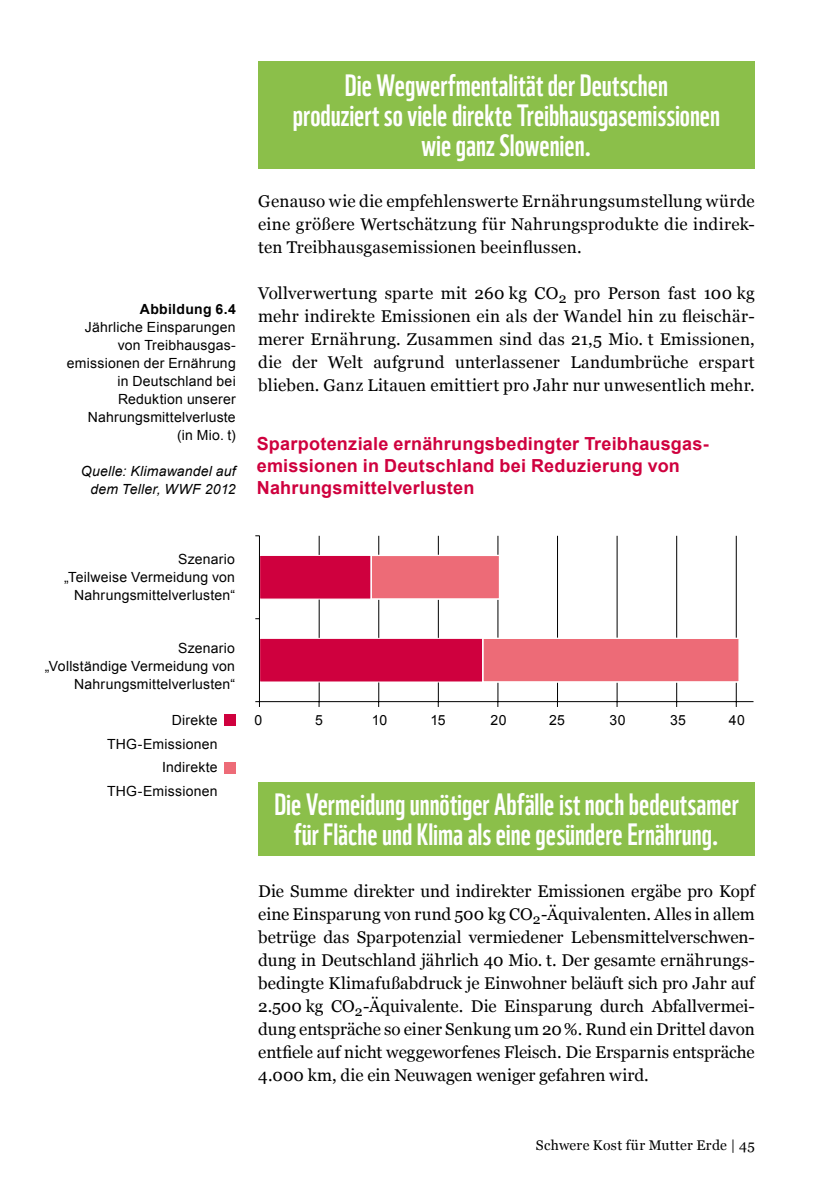
<style>
.page{position:relative;width:840px;height:1191px;background:#fff}
.page>*{position:absolute;margin:0;border:0;box-sizing:border-box;transform-origin:0 0}
.t1{font:30px/30px "WWF";letter-spacing:-.005em;color:#fff;text-align:center}
.t2{font:700 18px/22px "Arial";letter-spacing:.015em;color:#cf003e}
.t3{font:17px/23px "Georgia";letter-spacing:.01em;color:#000;text-align:justify}
.t4{font:14px/18px "Arial";letter-spacing:.015em;color:#000;text-align:right}
.t5{font:italic 14px/18px "Arial";letter-spacing:.015em;color:#000;text-align:right}
.t6{font:14px "Georgia";letter-spacing:.02em;color:#000}
.t7{font:700 14px "Arial";letter-spacing:.02em;color:#000}
</style>
<div class="page">
<hr style="left:735px;top:536px;width:1px;height:165px;background:#000">
<hr style="left:675px;top:536px;width:1px;height:165px;background:#000">
<hr style="left:616px;top:536px;width:1px;height:165px;background:#000">
<hr style="left:556px;top:536px;width:1px;height:165px;background:#000">
<hr style="left:497px;top:536px;width:1px;height:165px;background:#000">
<hr style="left:437px;top:536px;width:1px;height:165px;background:#000">
<hr style="left:378px;top:536px;width:1px;height:165px;background:#000">
<hr style="left:318px;top:536px;width:1px;height:165px;background:#000">
<svg style="left:483px;top:554px;width:256px;height:129px"></svg>
<hr style="left:259px;top:701px;width:494px;height:1px;background:#000">
<hr style="left:259px;top:536px;width:1px;height:165px;background:#000">
<svg style="left:255px;top:554px;width:228px;height:129px"></svg>
<svg style="left:255px;top:701px;width:5px;height:6px"></svg>
<div style="left:224px;top:762px;width:11px;height:11px;background:#ed6b77"></div>
<div style="left:224px;top:715px;width:11px;height:11px;background:#cf003e"></div>
<div style="left:258px;top:61px;width:496px;height:108px;background:#8bbf4a"></div>
<div style="left:258px;top:782px;width:496px;height:74px;background:#8bbf4a"></div>
<p class="t7" style="left:140px;top:300px;width:97px">Abbildung 6.4</p>
<p class="t4" style="left:67px;top:318px;width:170px">Jährliche Einsparungen von Treibhausgas&shy;emissionen der Ernährung in Deutschland bei<br>Reduktion unserer<br>Nahrungsmittelverluste<br>(in Mio. t)</p>
<p class="t5" style="left:81px;top:462px;width:156px">Quelle: Klimawandel auf dem Teller, WWF 2012</p>
<h1 class="t1" style="left:293px;top:67px;width:428px">Die Wegwerfmentalität der Deutschen<br>produziert so viele direkte Treibhausgasemissionen wie ganz Slowenien.</h1>
<p class="t3" style="left:258px;top:190px;width:498px">Genauso wie die empfehlenswerte Ernährungsumstellung würde eine größere Wertschätzung für Nahrungsprodukte die indirek&shy;ten Treibhausgasemissionen beeinflussen.</p>
<p class="t3" style="left:258px;top:282px;width:498px">Vollverwertung sparte mit 260 kg CO<sub>2</sub> pro Person fast 100 kg mehr indirekte Emissionen ein als der Wandel hin zu fleischär&shy;merer Ernährung. Zusammen sind das 21,5 Mio. t Emissionen, die der Welt aufgrund unterlassener Landumbrüche erspart blieben. Ganz Litauen emittiert pro Jahr nur unwesentlich mehr.</p>
<p class="t2" style="left:256px;top:433px;width:452px">Sparpotenziale ernährungsbedingter Treibhausgas&shy;emissionen in Deutschland bei Reduzierung von<br>Nahrungsmittelverlusten</p>
<p class="t4" style="left:64px;top:550px;width:172px">Szenario<br>„Teilweise Vermeidung von<br>Nahrungsmittelverlusten“</p>
<p class="t4" style="left:45px;top:639px;width:192px">Szenario<br>„Vollständige Vermeidung von<br>Nahrungsmittelverlusten“</p>
<p class="t4" style="left:107px;top:708px;width:112px;line-height:23.6px">Direkte<br>THG-Emissionen<br>Indirekte<br>THG-Emissionen</p>
<p class="t4" style="left:254px;top:711px;width:9px">0</p>
<p class="t4" style="left:315px;top:711px;width:9px">5</p>
<p class="t4" style="left:371px;top:711px;width:17px">10</p>
<p class="t4" style="left:430px;top:711px;width:17px">15</p>
<p class="t4" style="left:490px;top:711px;width:17px">20</p>
<p class="t4" style="left:549px;top:711px;width:17px">25</p>
<p class="t4" style="left:609px;top:711px;width:18px">30</p>
<p class="t4" style="left:669px;top:711px;width:17px">35</p>
<p class="t4" style="left:728px;top:711px;width:17px">40</p>
<h1 class="t1" style="left:274px;top:786px;width:465px">Die Vermeidung unnötiger Abfälle ist noch bedeutsamer für Fläche und Klima als eine gesündere Ernährung.</h1>
<p class="t3" style="left:258px;top:880px;width:498px">Die Summe direkter und indirekter Emissionen ergäbe pro Kopf eine Einsparung von rund 500 kg CO<sub>2</sub>-Äquivalenten. Alles in allem betrüge das Sparpotenzial vermiedener Lebensmittelverschwen&shy;dung in Deutschland jährlich 40 Mio. t. Der gesamte ernährungs&shy;bedingte Klimafußabdruck je Einwohner beläuft sich pro Jahr auf 2.500 kg CO<sub>2</sub>-Äquivalente. Die Einsparung durch Abfallvermei&shy;dung entspräche so einer Senkung um 20%. Rund ein Drittel davon entfiele auf nicht weggeworfenes Fleisch. Die Ersparnis entspräche 4.000 km, die ein Neuwagen weniger gefahren wird.</p>
<p class="t6" style="left:535px;top:1137px;width:220px">Schwere Kost für Mutter Erde | 45</p>
</div>
